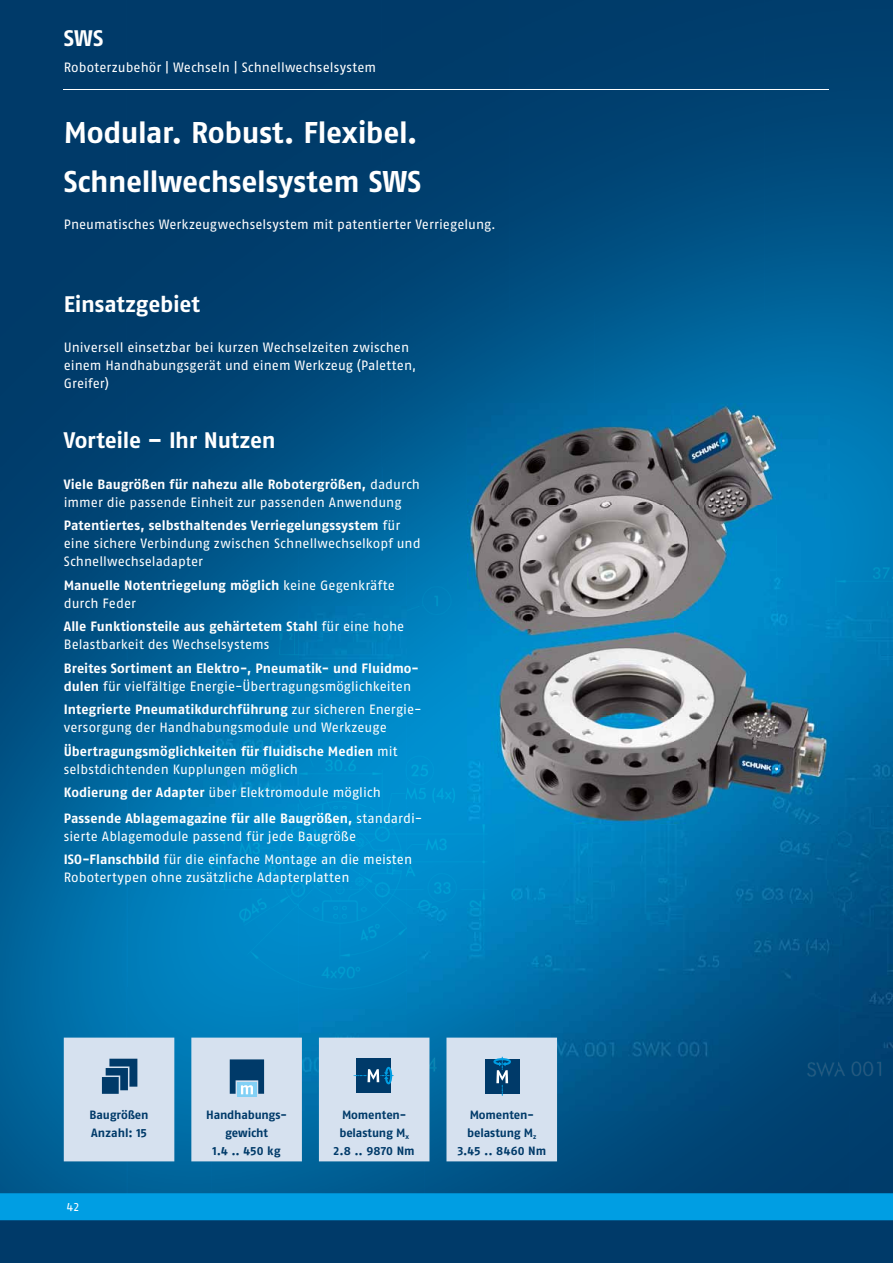
<style>
.page{position:relative;width:893px;height:1263px;background:#fff}
.page>*{position:absolute;margin:0;border:0;box-sizing:border-box;transform-origin:0 0}
.t1{font:700 30px/49.3px "SCHUNK Fago Pro";letter-spacing:-.01em;color:#fff}
.t2{font:700 22.5px "SCHUNK Fago Pro";letter-spacing:-.01em;color:#fff}
.t3{font:13.5px/18px "SCHUNK Fago Pro";letter-spacing:.005em;color:#fff}
.t4{font:700 13.5px/18px "SCHUNK Fago Pro";color:#fff}
.t5{font:700 12px/18px "SCHUNK Fago Pro";letter-spacing:-.01em;color:#003a69;text-align:center}
.t6{font:12px "SCHUNK Fago Pro";color:#fff}
.s1{font-weight:700}
.s2{font-weight:400}
</style>
<div class="page">
<img style="left:0;top:0;width:893px;height:311px">
<img style="left:0;top:311px;width:382px;height:156px">
<img style="left:382px;top:311px;width:213px;height:104px">
<img style="left:595px;top:311px;width:213px;height:93px">
<img style="left:808px;top:311px;width:85px;height:195px">
<img style="left:382px;top:415px;width:86px;height:91px">
<img style="left:0;top:467px;width:127px;height:726px">
<img style="left:127px;top:467px;width:85px;height:260px">
<img style="left:212px;top:467px;width:171px;height:39px">
<img style="left:127px;top:727px;width:64px;height:260px">
<img style="left:127px;top:987px;width:85px;height:206px">
<img style="left:212px;top:1110px;width:681px;height:83px">
<div style="left:0;top:1202px;width:893px;height:61px;background:#003a69"></div>
<div style="left:0;top:1193px;width:893px;height:27px;background:#009ee3"></div>
<img style="left:191px;top:506px;width:277px;height:302px">
<img style="left:829px;top:506px;width:64px;height:302px">
<img style="left:191px;top:808px;width:324px;height:100px">
<img style="left:515px;top:823px;width:216px;height:85px">
<img style="left:731px;top:808px;width:108px;height:100px">
<img style="left:839px;top:808px;width:54px;height:302px">
<img style="left:191px;top:908px;width:648px;height:202px">
<hr style="left:64px;top:89px;width:765px;height:1px;background:#fff">
<img style="left:468px;top:404px;width:361px;height:419px">
<svg style="left:64px;top:1037px;width:493px;height:124px;background:#bcd3e6"></svg>
<svg style="left:102px;top:1059px;width:35px;height:35px"></svg>
<svg style="left:237px;top:1094px;width:19px;height:3px"></svg>
<svg style="left:230px;top:1059px;width:34px;height:35px"></svg>
<div style="left:356px;top:1058px;width:34px;height:34px;background:#003a69"></div>
<svg style="left:354px;top:1067px;width:39px;height:17px"></svg>
<div style="left:485px;top:1060px;width:34px;height:34px;background:#003a69"></div>
<svg style="left:493px;top:1057px;width:18px;height:39px"></svg>
<h2 class="t2" style="left:64px;top:24px;width:41px">SWS</h2>
<p class="t3" style="left:64px;top:59px;width:314px">Roboterzubehör | Wechseln | Schnellwechselsystem</p>
<h1 class="t1" style="left:64px;top:108px;width:359px">Modular. Robust. Flexibel.<br>Schnellwechselsystem SWS</h1>
<p class="t3" style="left:64px;top:215px;width:434px">Pneumatisches Werkzeugwechselsystem mit patentierter Verriegelung.</p>
<h2 class="t2" style="left:64px;top:291px;width:138px">Einsatzgebiet</h2>
<p class="t3" style="left:64px;top:338px;width:354px">Universell einsetzbar bei kurzen Wechselzeiten zwischen einem Handhabungsgerät und einem Werkzeug (Paletten,<br>Greifer)</p>
<h2 class="t2" style="left:64px;top:427px;width:213px">Vorteile – Ihr Nutzen</h2>
<p class="t3" style="left:64px;top:475px;width:358px"><span class="s1">Viele Baugrößen für nahezu alle Robotergrößen,</span> dadurch immer die passende Einheit zur passenden Anwendung</p>
<p class="t3" style="left:64px;top:516px;width:358px"><span class="s1">Patentiertes, selbsthaltendes Verriegelungssystem</span> für eine sichere Verbindung zwischen Schnellwechselkopf und<br>Schnellwechseladapter</p>
<p class="t4" style="left:64px;top:576px;width:333px">Manuelle Notentriegelung möglich <span class="s2">keine Gegenkräfte durch Feder</span></p>
<p class="t3" style="left:64px;top:617px;width:342px"><span class="s1">Alle Funktionsteile aus gehärtetem Stahl</span> für eine hohe<br>Belastbarkeit des Wechselsystems</p>
<p class="t4" style="left:64px;top:659px;width:357px">Breites Sortiment an Elektro-, Pneumatik- und Fluidmo&shy;dulen <span class="s2">für vielfältige Energie-Übertragungsmöglichkeiten</span></p>
<p class="t3" style="left:64px;top:700px;width:360px"><span class="s1">Integrierte Pneumatikdurchführung</span> zur sicheren Energie&shy;versorgung der Handhabungsmodule und Werkzeuge</p>
<p class="t4" style="left:64px;top:742px;width:335px">Übertragungsmöglichkeiten für fluidische Medien <span class="s2">mit selbstdichtenden Kupplungen möglich</span></p>
<p class="t4" style="left:64px;top:779px;width:360px;line-height:25.5px">Kodierung der Adapter <span class="s2">über Elektromodule möglich<br></span>Passende Ablagemagazine für alle Baugrößen, <span class="s2">standardi-</span></p>
<p class="t3" style="left:64px;top:824px;width:350px;line-height:23.5px">sierte Ablagemodule passend für jede Baugröße<br><span class="s1">ISO-Flanschbild</span> für die einfache Montage an die meisten</p>
<p class="t3" style="left:64px;top:868px;width:287px">Robotertypen ohne zusätzliche Adapterplatten</p>
<p class="t5" style="left:90px;top:1106px;width:61px;text-align:left">Baugrößen<br>Anzahl: 15</p>
<p class="t5" style="left:206px;top:1106px;width:82px">Handhabungs&shy;gewicht<br>1.4 .. 450 kg</p>
<p class="t5" style="left:334px;top:1106px;width:83px">Momenten&shy;belastung M <sub>x<br></sub>2.8 .. 9870 Nm</p>
<p class="t5" style="left:457px;top:1106px;width:90px">Momenten&shy;belastung M <sub>z<br></sub>3.45 .. 8460 Nm</p>
<p class="t6" style="left:67px;top:1199px;width:14px">42</p>
</div>
